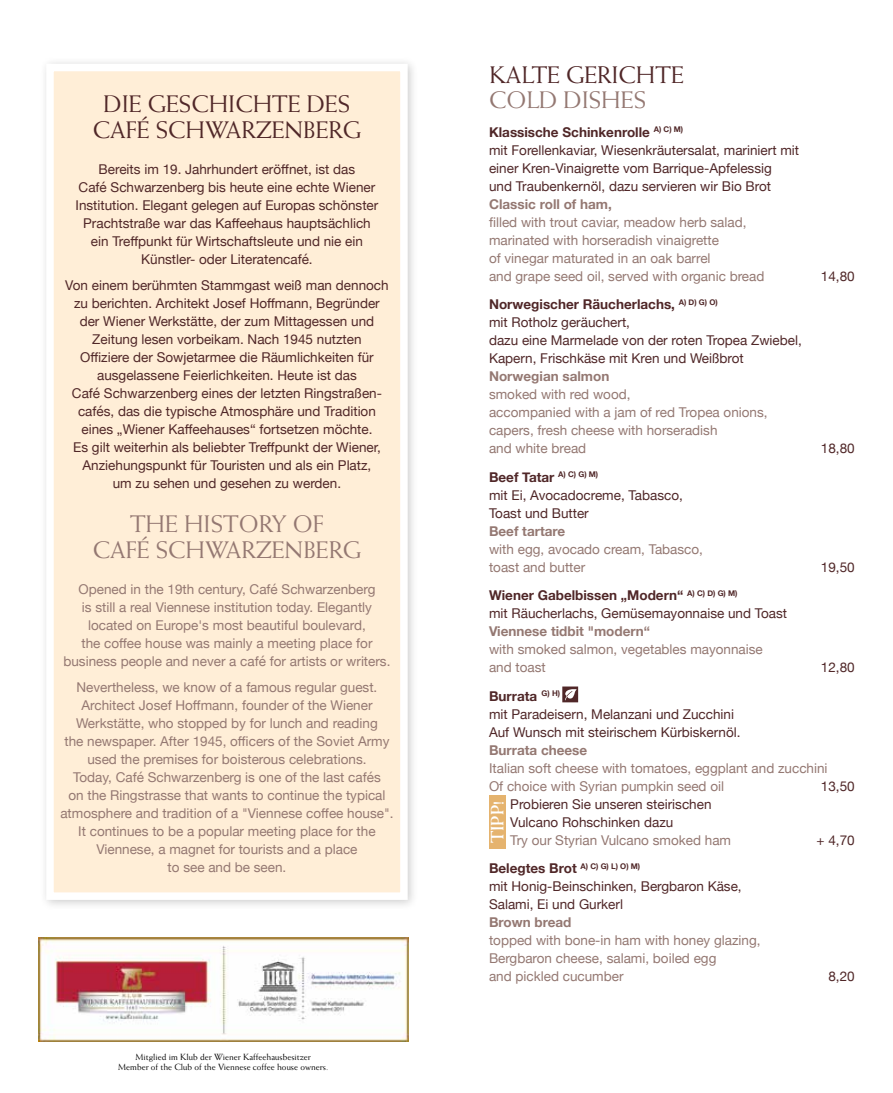
<style>
.page{position:relative;width:893px;height:1093px;background:#fff}
.page>*{position:absolute;margin:0;border:0;box-sizing:border-box;transform-origin:0 0}
.t1{font:24px/25.5px "Weiss";color:#502728;text-align:center}
.t2{font:24px/25.5px "Weiss";color:#947872;text-align:center}
.t3{font:700 18px "Weiss";color:#fff}
.t4{font:13.5px/18px "Helvetica Neue";color:#502728}
.t5{font:13.5px/18px "Helvetica Neue";color:#947872}
.t6{font:700 13.5px "Helvetica Neue";color:#947872}
.t7{font:9px/10.8px "Weiss";color:#000;text-align:center}
.s1{font-weight:700}
</style>
<div class="page">
<div style="left:39px;top:57px;width:380px;height:854px;background:#000;opacity:.2"></div>
<div style="left:46px;top:64px;width:362px;height:836px;background:#ffeed7;border:7px solid #fff"></div>
<img style="left:38px;top:938px;width:370px;height:103px">
<svg style="left:562px;top:686px;width:16px;height:16px"></svg>
<div style="left:489px;top:795px;width:16px;height:54px;background:#e5b36e"></div>
<h1 class="t1" style="left:93px;top:91px;width:270px">DIE GESCHICHTE DES<br>CAFÉ SCHWARZENBERG</h1>
<p class="t4" style="left:76px;top:161px;width:304px;text-align:center">Bereits im 19. Jahrhundert eröffnet, ist das<br>Café Schwarzenberg bis heute eine echte Wiener Institution. Elegant gelegen auf Europas schönster Prachtstraße war das Kaffeehaus hauptsächlich ein Treffpunkt für Wirtschaftsleute und nie ein Künstler- oder Literatencafé.</p>
<p class="t4" style="left:65px;top:277px;width:325px;text-align:center">Von einem berühmten Stammgast weiß man dennoch zu berichten. Architekt Josef Hoffmann, Begründer der Wiener Werkstätte, der zum Mittagessen und Zeitung lesen vorbeikam. Nach 1945 nutzten<br>Offiziere der Sowjetarmee die Räumlichkeiten für ausgelassene Feierlichkeiten. Heute ist das<br>Café Schwarzenberg eines der letzten Ringstraßen&shy;cafés, das die typische Atmosphäre und Tradition eines „Wiener Kaffeehauses“ fortsetzen möchte.<br>Es gilt weiterhin als beliebter Treffpunkt der Wiener, Anziehungspunkt für Touristen und als ein Platz,<br>um zu sehen und gesehen zu werden.</p>
<h1 class="t2" style="left:93px;top:511px;width:270px">THE HISTORY OF<br>CAFÉ SCHWARZENBERG</h1>
<p class="t5" style="left:63px;top:580px;width:329px;text-align:center">Opened in the 19th century, Café Schwarzenberg<br>is still a real Viennese institution today. Elegantly located on Europe's most beautiful boulevard,<br>the coffee house was mainly a meeting place for business people and never a café for artists or writers.</p>
<p class="t5" style="left:60px;top:679px;width:335px;text-align:center">Nevertheless, we know of a famous regular guest.<br>Architect Josef Hoffmann, founder of the Wiener Werkstätte, who stopped by for lunch and reading<br>the newspaper. After 1945, officers of the Soviet Army used the premises for boisterous celebrations.<br>Today, Café Schwarzenberg is one of the last cafés<br>on the Ringstrasse that wants to continue the typical atmosphere and tradition of a "Viennese coffee house".<br>It continues to be a popular meeting place for the Viennese, a magnet for tourists and a place<br>to see and be seen.</p>
<p class="t7" style="left:118px;top:1051px;width:212px">Mitglied im Klub der Wiener Kaffeehausbesitzer<br>Member of the Club of the Viennese coffee house owners.</p>
<h1 class="t1" style="left:489px;top:61px;width:196px">KALTE GERICHTE</h1>
<h1 class="t2" style="left:489px;top:87px;width:159px">COLD DISHES</h1>
<p class="t4" style="left:489px;top:124px;width:312px"><span class="s1">Klassische Schinkenrolle</span> <sup>A)</sup> <sup>C)</sup> <sup>M)<br></sup>mit Forellenkaviar, Wiesenkräutersalat, mariniert mit einer Kren-Vinaigrette vom Barrique-Apfelessig<br>und Traubenkernöl, dazu servieren wir Bio Brot</p>
<p class="t6" style="left:489px;top:193px;width:124px">Classic roll of ham,</p>
<p class="t5" style="left:489px;top:214px;width:277px">filled with trout caviar, meadow herb salad, marinated with horseradish vinaigrette<br>of vinegar maturated in an oak barrel<br>and grape seed oil, served with organic bread</p>
<p class="t4" style="left:489px;top:296px;width:314px"><span class="s1">Norwegischer Räucherlachs,</span> <sup>A)</sup> <sup>D)</sup> <sup>G)</sup> <sup>O)<br></sup>mit Rotholz geräuchert,<br>dazu eine Marmelade von der roten Tropea Zwiebel, Kapern, Frischkäse mit Kren und Weißbrot</p>
<p class="t6" style="left:489px;top:366px;width:122px">Norwegian salmon</p>
<p class="t5" style="left:489px;top:386px;width:280px">smoked with red wood,<br>accompanied with a jam of red Tropea onions, capers, fresh cheese with horseradish<br>and white bread</p>
<p class="t4" style="left:489px;top:469px;width:195px"><span class="s1">Beef Tatar</span> <sup>A)</sup> <sup>C)</sup> <sup>G)</sup> <sup>M)<br></sup>mit Ei, Avocadocreme, Tabasco,<br>Toast und Butter</p>
<p class="t6" style="left:489px;top:520px;width:78px">Beef tartare</p>
<p class="t5" style="left:489px;top:541px;width:216px">with egg, avocado cream, Tabasco, toast and butter</p>
<p class="t4" style="left:489px;top:587px;width:300px"><span class="s1">Wiener Gabelbissen „Modern“</span> <sup>A)</sup> <sup>C)</sup> <sup>D)</sup> <sup>G)</sup> <sup>M)<br></sup>mit Räucherlachs, Gemüsemayonnaise und Toast</p>
<p class="t6" style="left:489px;top:621px;width:163px">Viennese tidbit "modern“</p>
<p class="t5" style="left:489px;top:641px;width:275px">with smoked salmon, vegetables mayonnaise and toast</p>
<p class="t4" style="left:821px;top:268px;width:35px">14,80</p>
<p class="t4" style="left:821px;top:440px;width:35px">18,80</p>
<p class="t4" style="left:821px;top:559px;width:35px">19,50</p>
<p class="t4" style="left:821px;top:659px;width:35px">12,80</p>
<p class="t4" style="left:489px;top:688px;width:253px"><span class="s1">Burrata</span> <sup>G)</sup> <sup>H)<br></sup>mit Paradeisern, Melanzani und Zucchini<br>Auf Wunsch mit steirischem Kürbiskernöl.</p>
<p class="t6" style="left:489px;top:739px;width:100px">Burrata cheese</p>
<p class="t5" style="left:489px;top:760px;width:340px">Italian soft cheese with tomatoes, eggplant and zucchini<br>Of choice with Syrian pumpkin seed oil</p>
<p class="t4" style="left:821px;top:778px;width:35px">13,50</p>
<p class="t4" style="left:510px;top:796px;width:203px">Probieren Sie unseren steirischen<br>Vulcano Rohschinken dazu</p>
<p class="t5" style="left:510px;top:832px;width:222px">Try our Styrian Vulcano smoked ham</p>
<p class="t4" style="left:817px;top:832px;width:40px">+ 4,70</p>
<p class="t4" style="left:489px;top:860px;width:254px"><span class="s1">Belegtes Brot</span> <sup>A)</sup> <sup>C)</sup> <sup>G)</sup> <sup>L)</sup> <sup>O)</sup> <sup>M)<br></sup>mit Honig-Beinschinken, Bergbaron Käse,<br>Salami, Ei und Gurkerl</p>
<p class="t6" style="left:489px;top:912px;width:84px">Brown bread</p>
<p class="t5" style="left:489px;top:932px;width:273px">topped with bone-in ham with honey glazing,<br>Bergbaron cheese, salami, boiled egg<br>and pickled cucumber</p>
<h2 class="t3" style="left:487px;top:843px;width:44px;rotate:-90deg">TIPP!</h2>
<p class="t4" style="left:828px;top:968px;width:28px">8,20</p>
</div>
